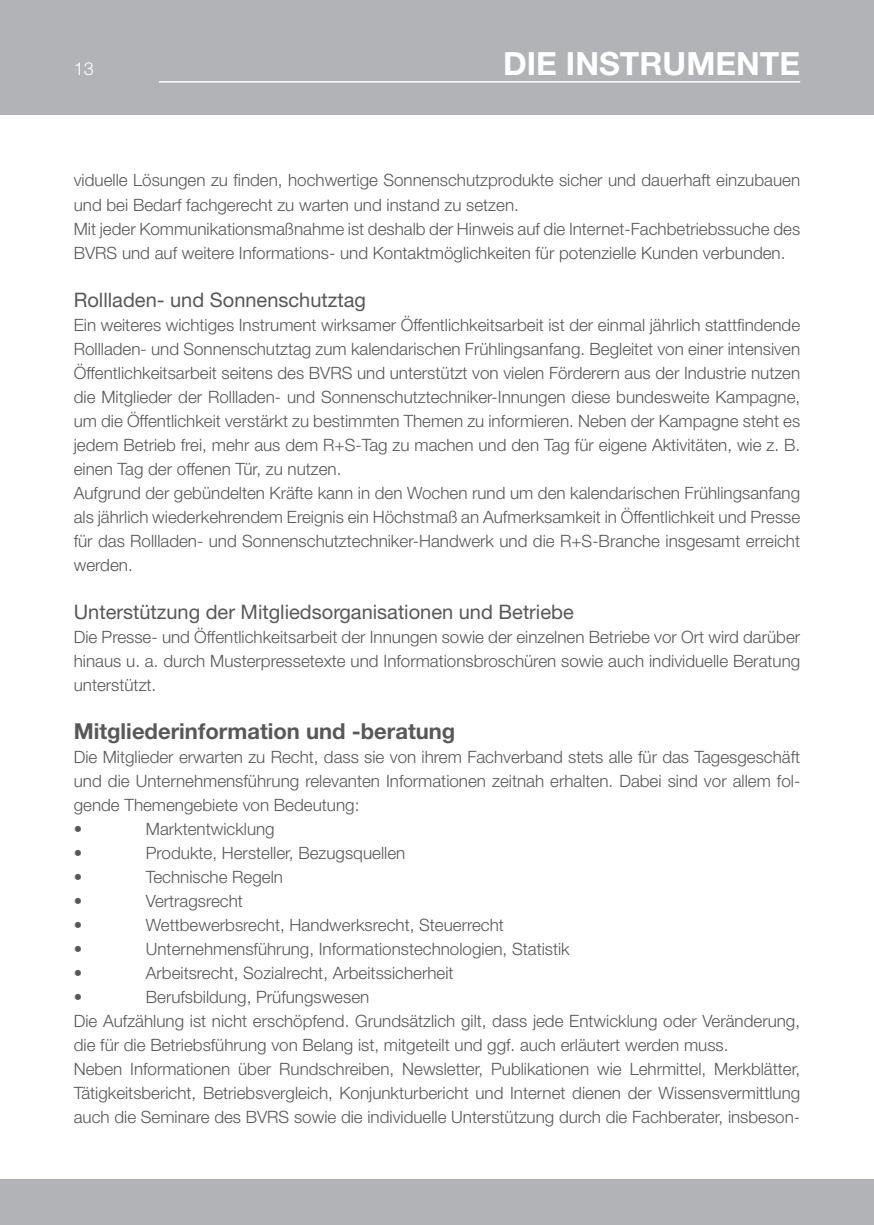
<style>
.page{position:relative;width:874px;height:1225px;background:#fff}
.page>*{position:absolute;margin:0;border:0;box-sizing:border-box;transform-origin:0 0}
.t1{font:700 32px "Helvetica Neue LT Pro";color:#fff}
.t2{font:700 22px "Helvetica Neue LT Pro";color:#57585a}
.t3{font:20px "Helvetica Neue LT Pro";color:#57585a}
.t4{font:300 18px "Helvetica Neue LT Pro";color:#fff}
.t5{font:300 17px/24px "Helvetica Neue LT Pro";color:#57585a}
</style>
<div class="page">
<div style="left:0;top:0;width:17px;height:114px;background:#b2b3b7"></div>
<div style="left:17px;top:0;width:856px;height:114px;background:#b2b3b7"></div>
<div style="left:0;top:1179px;width:873px;height:46px;background:#b2b3b7"></div>
<hr style="left:159px;top:81px;width:640px;height:2px;background:#fff">
<p class="t4" style="left:74px;top:58px;width:22px">13</p>
<h1 class="t1" style="left:503px;top:44px;width:298px">Die Instrumente</h1>
<p class="t5" style="left:74px;top:168px;width:727px">viduelle Lösungen zu finden, hochwertige Sonnenschutzprodukte sicher und dauerhaft einzubauen und bei Bedarf fachgerecht zu warten und instand zu setzen.<br>Mit jeder Kommunikationsmaßnahme ist deshalb der Hinweis auf die Internet-Fachbetriebssuche des BVRS und auf weitere Informations- und Kontaktmöglichkeiten für potenzielle Kunden verbunden.</p>
<p class="t3" style="left:74px;top:287px;width:293px">Rollladen- und Sonnenschutztag</p>
<p class="t5" style="left:74px;top:312px;width:727px">Ein weiteres wichtiges Instrument wirksamer Öffentlichkeitsarbeit ist der einmal jährlich stattfindende Rollladen- und Sonnenschutztag zum kalendarischen Frühlingsanfang. Begleitet von einer intensiven Öffentlichkeitsarbeit seitens des BVRS und unterstützt von vielen Förderern aus der Industrie nutzen die Mitglieder der Rollladen- und Sonnenschutztechniker-Innungen diese bundesweite Kampagne, um die Öffentlichkeit verstärkt zu bestimmten Themen zu informieren. Neben der Kampagne steht es jedem Betrieb frei, mehr aus dem R+S-Tag zu machen und den Tag für eigene Aktivitäten, wie z. B. einen Tag der offenen Tür, zu nutzen.<br>Aufgrund der gebündelten Kräfte kann in den Wochen rund um den kalendarischen Frühlingsanfang als jährlich wiederkehrendem Ereignis ein Höchstmaß an Aufmerksamkeit in Öffentlichkeit und Presse für das Rollladen- und Sonnenschutztechniker-Handwerk und die R+S-Branche insgesamt erreicht werden.</p>
<p class="t3" style="left:74px;top:599px;width:501px">Unterstützung der Mitgliedsorganisationen und Betriebe</p>
<p class="t5" style="left:74px;top:624px;width:727px;text-align:justify">Die Presse- und Öffentlichkeitsarbeit der Innungen sowie der einzelnen Betriebe vor Ort wird darüber hinaus u. a. durch Musterpressetexte und Informationsbroschüren sowie auch individuelle Beratung unterstützt.</p>
<p class="t2" style="left:74px;top:717px;width:383px">Mitgliederinformation und -beratung</p>
<p class="t5" style="left:74px;top:744px;width:727px">Die Mitglieder erwarten zu Recht, dass sie von ihrem Fachverband stets alle für das Tagesgeschäft und die Unternehmensführung relevanten Informationen zeitnah erhalten. Dabei sind vor allem fol&shy;gende Themengebiete von Bedeutung:<br>•</p>
<p class="t5" style="left:146px;top:816px;width:130px">Marktentwicklung</p>
<p class="t5" style="left:74px;top:840px;width:10px">•</p>
<p class="t5" style="left:146px;top:840px;width:261px">Produkte, Hersteller, Bezugsquellen</p>
<p class="t5" style="left:74px;top:864px;width:10px">•</p>
<p class="t5" style="left:146px;top:864px;width:139px">Technische Regeln</p>
<p class="t5" style="left:74px;top:888px;width:10px">•</p>
<p class="t5" style="left:146px;top:888px;width:99px">Vertragsrecht</p>
<p class="t5" style="left:74px;top:912px;width:10px">•</p>
<p class="t5" style="left:146px;top:912px;width:359px">Wettbewerbsrecht, Handwerksrecht, Steuerrecht</p>
<p class="t5" style="left:74px;top:936px;width:10px">•</p>
<p class="t5" style="left:146px;top:936px;width:425px">Unternehmensführung, Informationstechnologien, Statistik</p>
<p class="t5" style="left:74px;top:960px;width:10px">•</p>
<p class="t5" style="left:146px;top:960px;width:309px">Arbeitsrecht, Sozialrecht, Arbeitssicherheit</p>
<p class="t5" style="left:74px;top:984px;width:10px">•</p>
<p class="t5" style="left:74px;top:984px;width:727px;text-indent:72px">Berufsbildung, Prüfungswesen<br>Die Aufzählung ist nicht erschöpfend. Grundsätzlich gilt, dass jede Entwicklung oder Veränderung, die für die Betriebsführung von Belang ist, mitgeteilt und ggf. auch erläutert werden muss.<br>Neben Informationen über Rundschreiben, Newsletter, Publikationen wie Lehrmittel, Merkblätter, Tätigkeitsbericht, Betriebsvergleich, Konjunkturbericht und Internet dienen der Wissensvermittlung auch die Seminare des BVRS sowie die individuelle Unterstützung durch die Fachberater, insbeson-</p>
</div>
